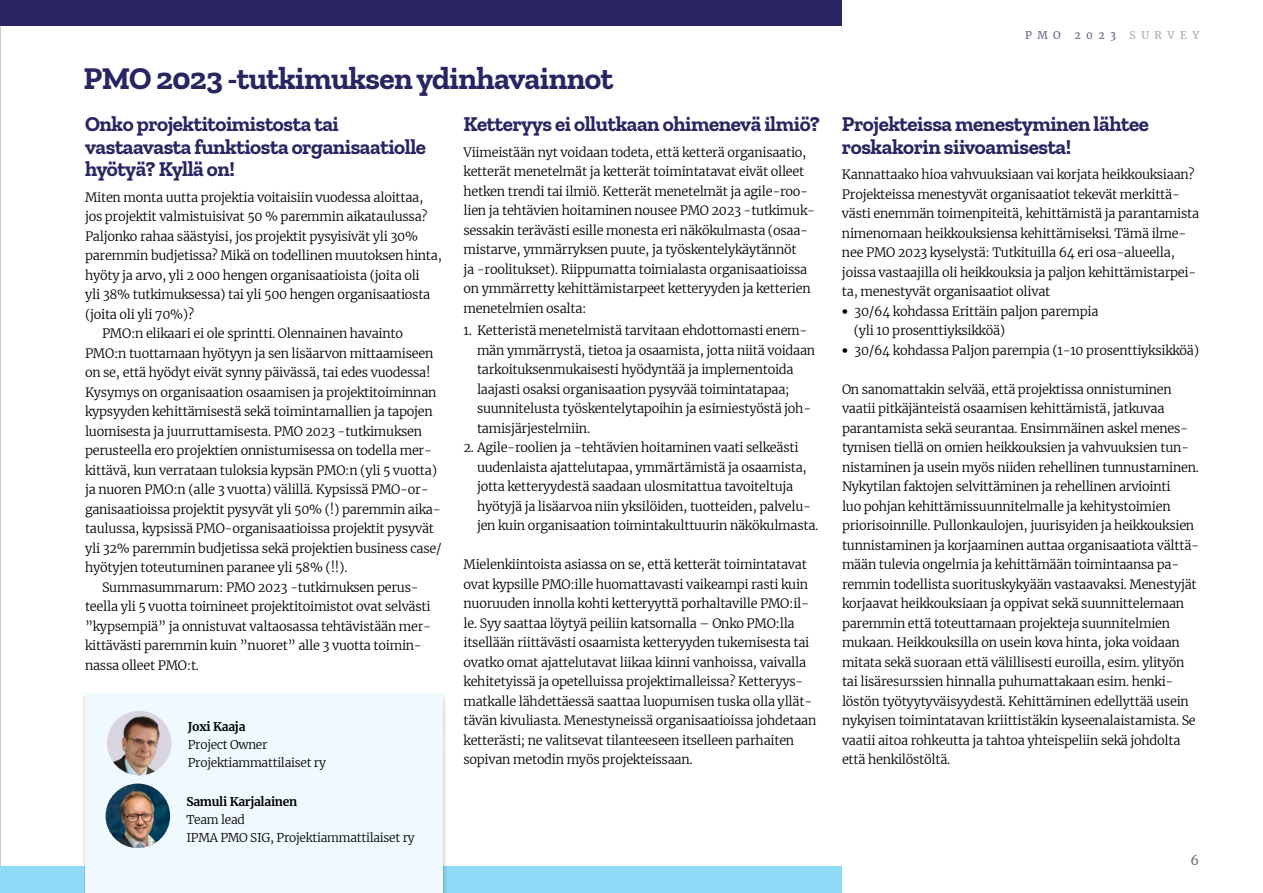
<style>
.page{position:relative;width:1263px;height:893px;background:#fff}
.page>*{position:absolute;margin:0;border:0;box-sizing:border-box;transform-origin:0 0}
.t1{font:700 31.5px "Zilla Slab";letter-spacing:-.02em;color:#282562}
.t2{font:700 21px/22.5px "Zilla Slab";letter-spacing:-.02em;color:#282562}
.t3{font:13.05px "Merriweather";color:#6d6e71}
.t4{font:300 12.75px/19.5px "Merriweather";letter-spacing:-.02em;color:#000}
.t5{font:300 12px/18px "Merriweather";letter-spacing:-.02em;color:#000}
.t6{font:700 12px "Merriweather";letter-spacing:-.02em;color:#000}
.t7{font:10.5px "Merriweather";letter-spacing:.525em;color:#675f89}
.t8{font:10.5px "Merriweather";letter-spacing:.525em;color:#a5a7aa}
.s1{font-family:"Helvetica Neue"}
</style>
<div class="page">
<img style="left:0;top:26px;width:1px;height:841px">
<div style="left:4px;top:867px;width:838px;height:26px;background:#8ed8f8"></div>
<div style="left:82px;top:693px;width:365px;height:200px;background:#000;opacity:.28"></div>
<div style="left:85px;top:693px;width:357px;height:200px;background:#eff9fe"></div>
<img style="left:107px;top:711px;width:65px;height:64px;border-radius:32px">
<img style="left:106px;top:784px;width:64px;height:64px;border-radius:32px">
<div style="left:0;top:867px;width:84px;height:26px;background:#8ed8f8"></div>
<div style="left:0;top:0;width:84px;height:26px;background:#282562"></div>
<div style="left:4px;top:0;width:838px;height:26px;background:#282562"></div>
<h1 class="t1" style="left:84px;top:60px;width:531px">PMO 2023 -tutkimuksen ydinhavainnot</h1>
<h2 class="t2" style="left:85px;top:113px;width:342px">Onko projektitoimistosta tai vastaavasta funktiosta organisaatiolle hyötyä? Kyllä on!</h2>
<p class="t4" style="left:85px;top:187px;width:340px">Miten monta uutta projektia voitaisiin vuodessa aloittaa,</p>
<p class="t4" style="left:85px;top:207px;width:344px">jos projektit valmistuisivat 50 % paremmin aikataulussa?</p>
<p class="t4" style="left:85px;top:226px;width:335px">Paljonko rahaa säästyisi, jos projektit pysyisivät yli 30%</p>
<p class="t4" style="left:85px;top:246px;width:358px">paremmin budjetissa? Mikä on todellinen muutoksen hinta,</p>
<p class="t4" style="left:85px;top:265px;width:336px">hyöty ja arvo, yli 2 000 hengen organisaatioista (joita oli</p>
<p class="t4" style="left:85px;top:285px;width:347px">yli 38% tutkimuksessa) tai yli 500 hengen organisaatiosta</p>
<p class="t4" style="left:85px;top:304px;width:111px">(joita oli yli 70%)?</p>
<p class="t4" style="left:102px;top:324px;width:302px">PMO:n elikaari ei ole sprintti. Olennainen havainto</p>
<p class="t4" style="left:85px;top:343px;width:350px">PMO:n tuottamaan hyötyyn ja sen lisäarvon mittaamiseen</p>
<p class="t4" style="left:85px;top:363px;width:347px">on se, että hyödyt eivät synny päivässä, tai edes vuodessa!</p>
<p class="t4" style="left:85px;top:382px;width:353px">Kysymys on organisaation osaamisen ja projektitoiminnan</p>
<p class="t4" style="left:85px;top:402px;width:349px">kypsyyden kehittämisestä sekä toimintamallien ja tapojen</p>
<p class="t4" style="left:85px;top:421px;width:339px">luomisesta ja juurruttamisesta. PMO 2023 -tutkimuksen</p>
<p class="t4" style="left:85px;top:441px;width:349px">perusteella ero projektien onnistumisessa on todella mer-</p>
<p class="t4" style="left:85px;top:460px;width:354px">kittävä, kun verrataan tuloksia kypsän PMO:n (yli 5 vuotta)</p>
<p class="t4" style="left:85px;top:480px;width:345px">ja nuoren PMO:n (alle 3 vuotta) välillä. Kypsissä PMO-or-</p>
<p class="t4" style="left:85px;top:499px;width:357px">ganisaatioissa projektit pysyvät yli 50% (!) paremmin aika-</p>
<p class="t4" style="left:85px;top:518px;width:351px">taulussa, kypsissä PMO-organisaatioissa projektit pysyvät</p>
<p class="t4" style="left:85px;top:538px;width:358px">yli 32% paremmin budjetissa sekä projektien business case/</p>
<p class="t4" style="left:85px;top:557px;width:264px">hyötyjen toteutuminen paranee yli 58% (!!).</p>
<p class="t4" style="left:102px;top:577px;width:318px">Summasummarum: PMO 2023 -tutkimuksen perus-</p>
<p class="t4" style="left:85px;top:596px;width:347px">teella yli 5 vuotta toimineet projektitoimistot ovat selvästi</p>
<p class="t4" style="left:85px;top:616px;width:348px">”kypsempiä” ja onnistuvat valtaosassa tehtävistään mer-</p>
<p class="t4" style="left:85px;top:635px;width:338px">kittävästi paremmin kuin ”nuoret” alle 3 vuotta toimin-</p>
<p class="t4" style="left:85px;top:655px;width:116px">nassa olleet PMO:t.</p>
<h2 class="t2" style="left:463px;top:113px;width:358px">Ketteryys ei ollutkaan ohimenevä ilmiö?</h2>
<p class="t4" style="left:463px;top:142px;width:353px">Viimeistään nyt voidaan todeta, että ketterä organisaatio, ketterät menetelmät ja ketterät toimintatavat eivät olleet hetken trendi tai ilmiö. Ketterät menetelmät ja agile-roo&shy;lien ja tehtävien hoitaminen nousee PMO 2023 -tutkimuk&shy;sessakin terävästi esille monesta eri näkökulmasta (osaa&shy;mistarve, ymmärryksen puute, ja työskentelykäytännöt<br>ja -roolitukset). Riippumatta toimialasta organisaatioissa on ymmärretty kehittämistarpeet ketteryyden ja ketterien menetelmien osalta:</p>
<p class="t4" style="left:477px;top:321px;width:340px;text-indent:-14px">1. Ketteristä menetelmistä tarvitaan ehdottomasti enem&shy;män ymmärrystä, tietoa ja osaamista, jotta niitä voidaan tarkoituksenmukaisesti hyödyntää ja implementoida laajasti osaksi organisaation pysyvää toimintatapaa; suunnitelusta työskentelytapoihin ja esimiestyöstä joh&shy;tamisjärjestelmiin.</p>
<p class="t4" style="left:477px;top:438px;width:343px;text-indent:-14px">2. Agile-roolien ja -tehtävien hoitaminen vaati selkeästi uudenlaista ajattelutapaa, ymmärtämistä ja osaamista, jotta ketteryydestä saadaan ulosmitattua tavoiteltuja hyötyjä ja lisäarvoa niin yksilöiden, tuotteiden, palvelu&shy;jen kuin organisaation toimintakulttuurin näkökulmasta.</p>
<p class="t4" style="left:463px;top:554px;width:354px">Mielenkiintoista asiassa on se, että ketterät toimintatavat ovat kypsille PMO:ille huomattavasti vaikeampi rasti kuin nuoruuden innolla kohti ketteryyttä porhaltaville PMO:il&shy;le. Syy saattaa löytyä peiliin katsomalla – Onko PMO:lla itsellään riittävästi osaamista ketteryyden tukemisesta tai ovatko omat ajattelutavat liikaa kiinni vanhoissa, vaivalla kehitetyissä ja opetelluissa projektimalleissa? Ketteryys&shy;matkalle lähdettäessä saattaa luopumisen tuska olla yllät&shy;tävän kivuliasta. Menestyneissä organisaatioissa johdetaan ketterästi; ne valitsevat tilanteeseen itselleen parhaiten sopivan metodin myös projekteissaan.</p>
<p class="t6" style="left:188px;top:718px;width:59px">Joxi Kaaja</p>
<p class="t5" style="left:188px;top:735px;width:140px">Project Owner<br>Projektiammattilaiset ry</p>
<p class="t6" style="left:186px;top:793px;width:112px">Samuli Karjalainen</p>
<p class="t5" style="left:186px;top:810px;width:230px">Team lead<br>IPMA PMO SIG, Projektiammattilaiset ry</p>
<p class="t7" style="left:1025px;top:28px;width:37px">PMO</p>
<p class="t7" style="left:1074px;top:28px;width:43px">2023</p>
<p class="t8" style="left:1129px;top:28px;width:71px">SURVEY</p>
<h2 class="t2" style="left:842px;top:113px;width:308px">Projekteissa menestyminen lähtee roskakorin siivoamisesta!</h2>
<p class="t4" style="left:842px;top:165px;width:359px">Kannattaako hioa vahvuuksiaan vai korjata heikkouksiaan?<br>Projekteissa menestyvät organisaatiot tekevät merkittä&shy;västi enemmän toimenpiteitä, kehittämistä ja parantamista nimenomaan heikkouksiensa kehittämiseksi. Tämä ilme&shy;nee PMO 2023 kyselystä: Tutkituilla 64 eri osa-alueella, joissa vastaajilla oli heikkouksia ja paljon kehittämistarpei&shy;ta, menestyvät organisaatiot olivat</p>
<p class="t4" style="left:854px;top:301px;width:246px;text-indent:-12px"><span class="s1">•</span> 30/64 kohdassa Erittäin paljon parempia (yli 10 prosenttiyksikköä)</p>
<p class="t4" style="left:842px;top:340px;width:359px"><span class="s1">•</span> 30/64 kohdassa Paljon parempia (1-10 prosenttiyksikköä)</p>
<p class="t4" style="left:842px;top:379px;width:359px">On sanomattakin selvää, että projektissa onnistuminen vaatii pitkäjänteistä osaamisen kehittämistä, jatkuvaa parantamista sekä seurantaa. Ensimmäinen askel menes&shy;tymisen tiellä on omien heikkouksien ja vahvuuksien tun&shy;nistaminen ja usein myös niiden rehellinen tunnustaminen.<br>Nykytilan faktojen selvittäminen ja rehellinen arviointi<br>luo pohjan kehittämissuunnitelmalle ja kehitystoimien priorisoinnille. Pullonkaulojen, juurisyiden ja heikkouksien tunnistaminen ja korjaaminen auttaa organisaatiota välttä&shy;mään tulevia ongelmia ja kehittämään toimintaansa pa&shy;remmin todellista suorituskykyään vastaavaksi. Menestyjät korjaavat heikkouksiaan ja oppivat sekä suunnittelemaan paremmin että toteuttamaan projekteja suunnitelmien mukaan. Heikkouksilla on usein kova hinta, joka voidaan mitata sekä suoraan että välillisesti euroilla, esim. ylityön tai lisäresurssien hinnalla puhumattakaan esim. henki&shy;löstön työtyytyväisyydestä. Kehittäminen edellyttää usein nykyisen toimintatavan kriittistäkin kyseenalaistamista. Se vaatii aitoa rohkeutta ja tahtoa yhteispeliin sekä johdolta että henkilöstöltä.</p>
<p class="t3" style="left:1190px;top:852px;width:10px">6</p>
</div>
